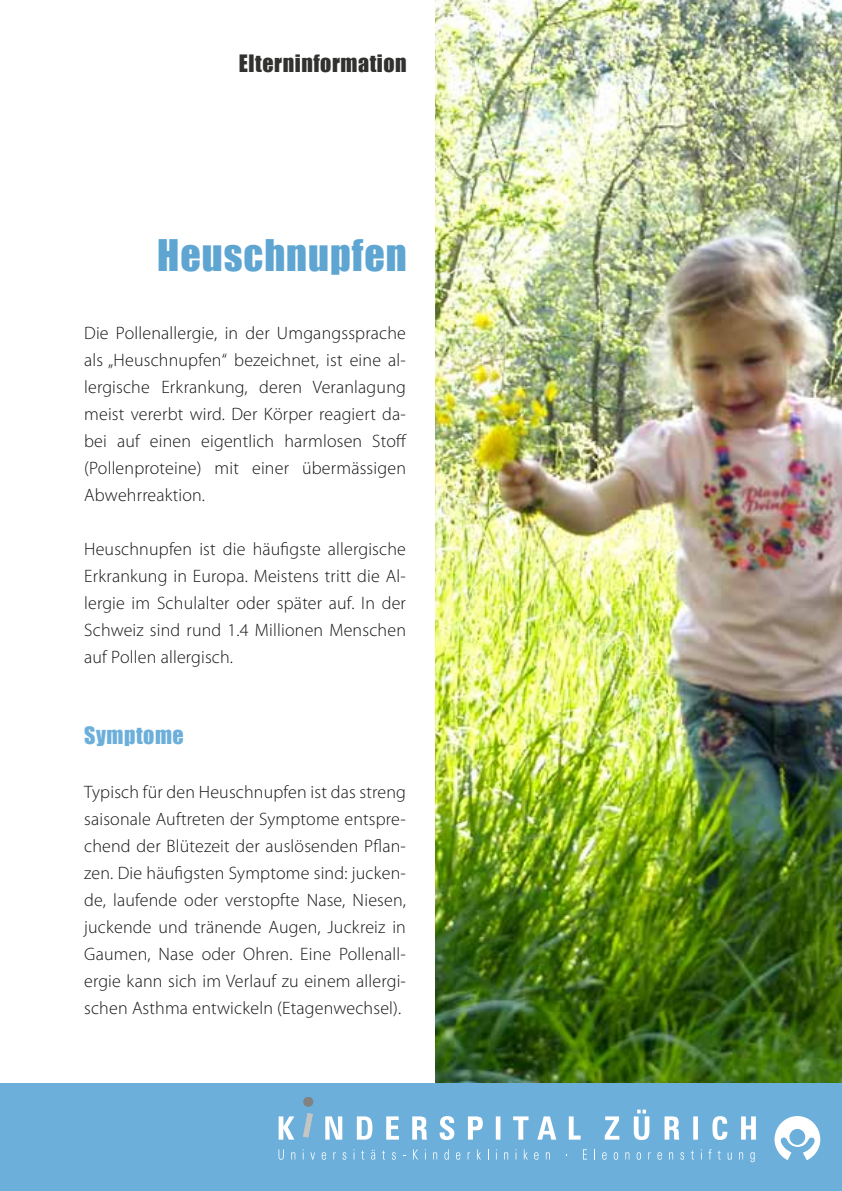
<style>
.page{position:relative;width:842px;height:1191px;background:#fff}
.page>*{position:absolute;margin:0;border:0;box-sizing:border-box;transform-origin:0 0}
.t1{font:40px "Impact";letter-spacing:.025em;color:#5ea5d2}
.t2{font:22px "Impact";letter-spacing:.025em;color:#313130}
.t3{font:22px "Impact";letter-spacing:.025em;color:#6bafda}
.t4{font:300 18px/27px "Myriad Pro";letter-spacing:.01em;color:#141415;text-align:justify}
</style>
<div class="page">
<img style="left:435px;top:0;width:407px;height:1083px">
<div style="left:0;top:1083px;width:842px;height:108px;background:#6bafda"></div>
<svg style="left:774px;top:1116px;width:46px;height:44px"></svg>
<svg style="left:279px;top:1109px;width:477px;height:31px"></svg>
<div style="left:304px;top:1097px;width:9px;height:9px;background:#818281;border-radius:50%"></div>
<div style="left:304px;top:1097px;width:9px;height:9px;border:1px solid #818281;border-radius:50%"></div>
<svg style="left:278px;top:1149px;width:6px;height:10px"></svg>
<svg style="left:291px;top:1152px;width:4px;height:7px"></svg>
<svg style="left:310px;top:1152px;width:5px;height:7px"></svg>
<svg style="left:322px;top:1152px;width:4px;height:7px"></svg>
<svg style="left:333px;top:1152px;width:3px;height:7px"></svg>
<svg style="left:342px;top:1152px;width:4px;height:7px"></svg>
<svg style="left:361px;top:1150px;width:3px;height:9px"></svg>
<svg style="left:371px;top:1149px;width:4px;height:10px"></svg>
<svg style="left:382px;top:1150px;width:3px;height:9px"></svg>
<svg style="left:392px;top:1152px;width:4px;height:7px"></svg>
<svg style="left:413px;top:1149px;width:5px;height:10px"></svg>
<svg style="left:433px;top:1152px;width:4px;height:7px"></svg>
<svg style="left:444px;top:1149px;width:5px;height:10px"></svg>
<svg style="left:456px;top:1152px;width:4px;height:7px"></svg>
<svg style="left:467px;top:1152px;width:3px;height:7px"></svg>
<svg style="left:477px;top:1149px;width:4px;height:10px"></svg>
<svg style="left:504px;top:1152px;width:4px;height:7px"></svg>
<svg style="left:515px;top:1149px;width:2px;height:10px"></svg>
<svg style="left:524px;top:1149px;width:4px;height:10px"></svg>
<svg style="left:534px;top:1152px;width:4px;height:7px"></svg>
<svg style="left:546px;top:1152px;width:4px;height:7px"></svg>
<svg style="left:583px;top:1149px;width:4px;height:10px"></svg>
<svg style="left:602px;top:1152px;width:5px;height:7px"></svg>
<svg style="left:614px;top:1152px;width:4px;height:7px"></svg>
<svg style="left:625px;top:1152px;width:4px;height:7px"></svg>
<svg style="left:637px;top:1152px;width:4px;height:7px"></svg>
<svg style="left:648px;top:1152px;width:3px;height:7px"></svg>
<svg style="left:657px;top:1152px;width:5px;height:7px"></svg>
<svg style="left:669px;top:1152px;width:4px;height:7px"></svg>
<svg style="left:680px;top:1152px;width:4px;height:7px"></svg>
<svg style="left:691px;top:1150px;width:3px;height:9px"></svg>
<svg style="left:708px;top:1149px;width:3px;height:10px"></svg>
<svg style="left:718px;top:1150px;width:3px;height:9px"></svg>
<svg style="left:728px;top:1152px;width:4px;height:7px"></svg>
<svg style="left:739px;top:1152px;width:4px;height:7px"></svg>
<svg style="left:750px;top:1152px;width:5px;height:10px"></svg>
<p class="t2" style="left:239px;top:46px;width:169px">Elterninformation</p>
<h1 class="t1" style="left:157px;top:224px;width:251px">Heuschnupfen</h1>
<p class="t4" style="left:84px;top:319px;width:324px">Die Pollenallergie, in der Umgangssprache als „Heuschnupfen“ bezeichnet, ist eine al&shy;lergische Erkrankung, deren Veranlagung meist vererbt wird. Der Körper reagiert da&shy;bei auf einen eigentlich harmlosen Stoff (Pollenproteine) mit einer übermässigen Abwehrreaktion.</p>
<p class="t4" style="left:84px;top:535px;width:323px">Heuschnupfen ist die häufigste allergische Erkrankung in Europa. Meistens tritt die Al&shy;lergie im Schulalter oder später auf. In der Schweiz sind rund 1.4 Millionen Menschen auf Pollen allergisch.</p>
<p class="t3" style="left:84px;top:718px;width:101px">Symptome</p>
<p class="t4" style="left:84px;top:778px;width:323px">Typisch für den Heuschnupfen ist das streng saisonale Auftreten der Symptome entspre&shy;chend der Blütezeit der auslösenden Pflan&shy;zen. Die häufigsten Symptome sind: jucken&shy;de, laufende oder verstopfte Nase, Niesen, juckende und tränende Augen, Juckreiz in Gaumen, Nase oder Ohren. Eine Pollenall&shy;ergie kann sich im Verlauf zu einem allergi&shy;schen Asthma entwickeln (Etagenwechsel).</p>
</div>
